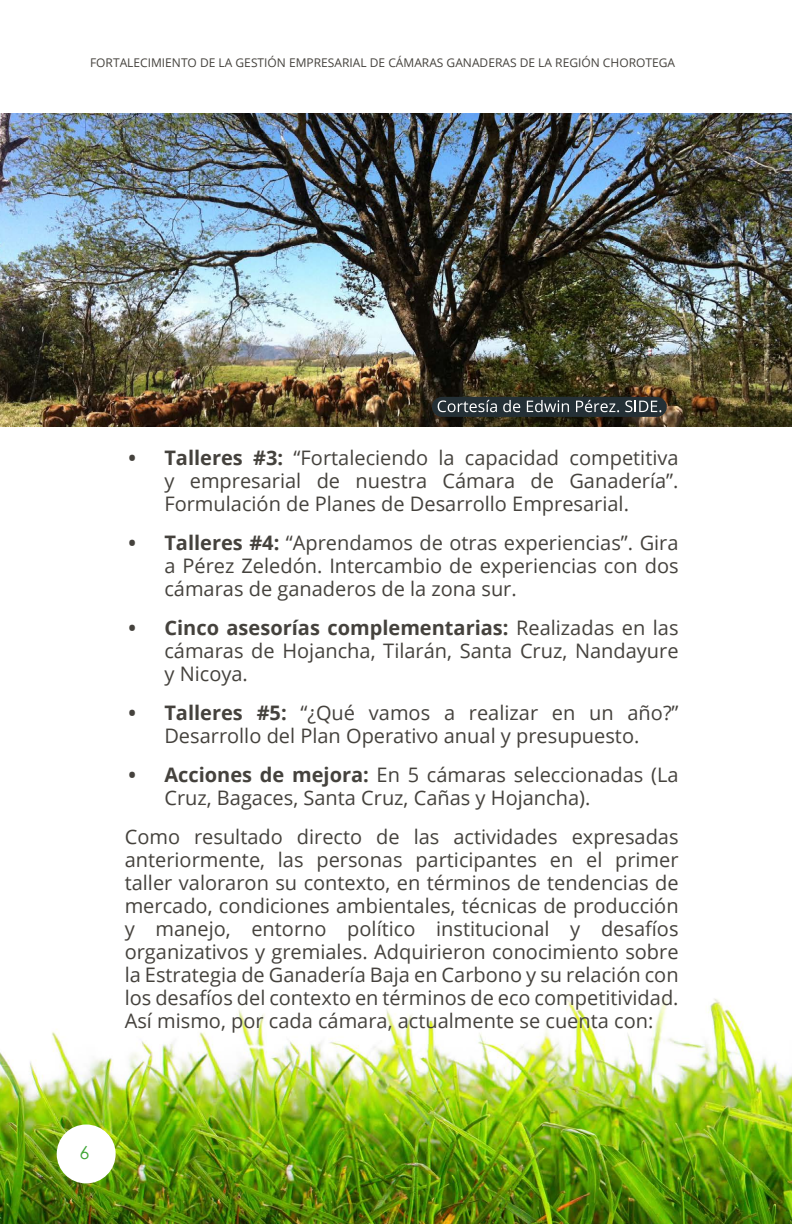
<style>
.page{position:relative;width:792px;height:1224px;background:#fff}
.page>*{position:absolute;margin:0;border:0;box-sizing:border-box;transform-origin:0 0}
.t1{font:20px/23px "Open Sans";color:#45423d;text-align:justify}
.t2{font:18px "Century Gothic";color:#3fa535}
.t3{font:12px "Open Sans";color:#45423d}
.s1{font-weight:700}
</style>
<div class="page">
<img style="left:0;top:998px;width:792px;height:226px">
<div style="left:57px;top:1125px;width:59px;height:58px;background:#fff;border-radius:50%"></div>
<img style="left:0;top:113px;width:792px;height:314px">
<div style="left:432px;top:397px;width:235px;height:20px;background:#243036;border-radius:10px"></div>
<svg style="left:438px;top:400px;width:59px;height:12px"></svg>
<svg style="left:503px;top:400px;width:17px;height:12px"></svg>
<svg style="left:527px;top:400px;width:42px;height:12px"></svg>
<svg style="left:576px;top:400px;width:43px;height:12px"></svg>
<svg style="left:625px;top:400px;width:36px;height:12px"></svg>
<p class="t3" style="left:90px;top:54px;width:587px">FORTALECIMIENTO DE LA GESTIÓN EMPRESARIAL DE CÁMARAS GANADERAS DE LA REGIÓN CHOROTEGA</p>
<p class="t1" style="left:164px;top:445px;width:516px;text-indent:-36px"><span class="s1">• Talleres #3:</span> “Fortaleciendo la capacidad competitiva y empresarial de nuestra Cámara de Ganadería”.<br>Formulación de Planes de Desarrollo Empresarial.</p>
<p class="t1" style="left:164px;top:530px;width:516px;text-indent:-36px"><span class="s1">• Talleres #4:</span> “Aprendamos de otras experiencias”. Gira a Pérez Zeledón. Intercambio de experiencias con dos cámaras de ganaderos de la zona sur.</p>
<p class="t1" style="left:164px;top:615px;width:516px;text-indent:-36px"><span class="s1">• Cinco asesorías complementarias:</span> Realizadas en las cámaras de Hojancha, Tilarán, Santa Cruz, Nandayure y Nicoya.</p>
<p class="t1" style="left:128px;top:700px;width:552px;text-align:center"><span class="s1">• Talleres #5:</span> “¿Qué vamos a realizar en un año?”<br>Desarrollo del Plan Operativo anual y presupuesto.</p>
<p class="t1" style="left:164px;top:762px;width:516px;text-indent:-36px"><span class="s1">• Acciones de mejora:</span> En 5 cámaras seleccionadas (La<br>Cruz, Bagaces, Santa Cruz, Cañas y Hojancha).</p>
<p class="t1" style="left:125px;top:824px;width:555px">Como resultado directo de las actividades expresadas anteriormente, las personas participantes en el primer taller valoraron su contexto, en términos de tendencias de mercado, condiciones ambientales, técnicas de producción y manejo, entorno político institucional y desafíos organizativos y gremiales. Adquirieron conocimiento sobre la Estrategia de Ganadería Baja en Carbono y su relación con los desafíos del contexto en términos de eco competitividad.<br>Así mismo, por cada cámara, actualmente se cuenta con:</p>
<p class="t2" style="left:79px;top:1141px;width:11px">6</p>
</div>
